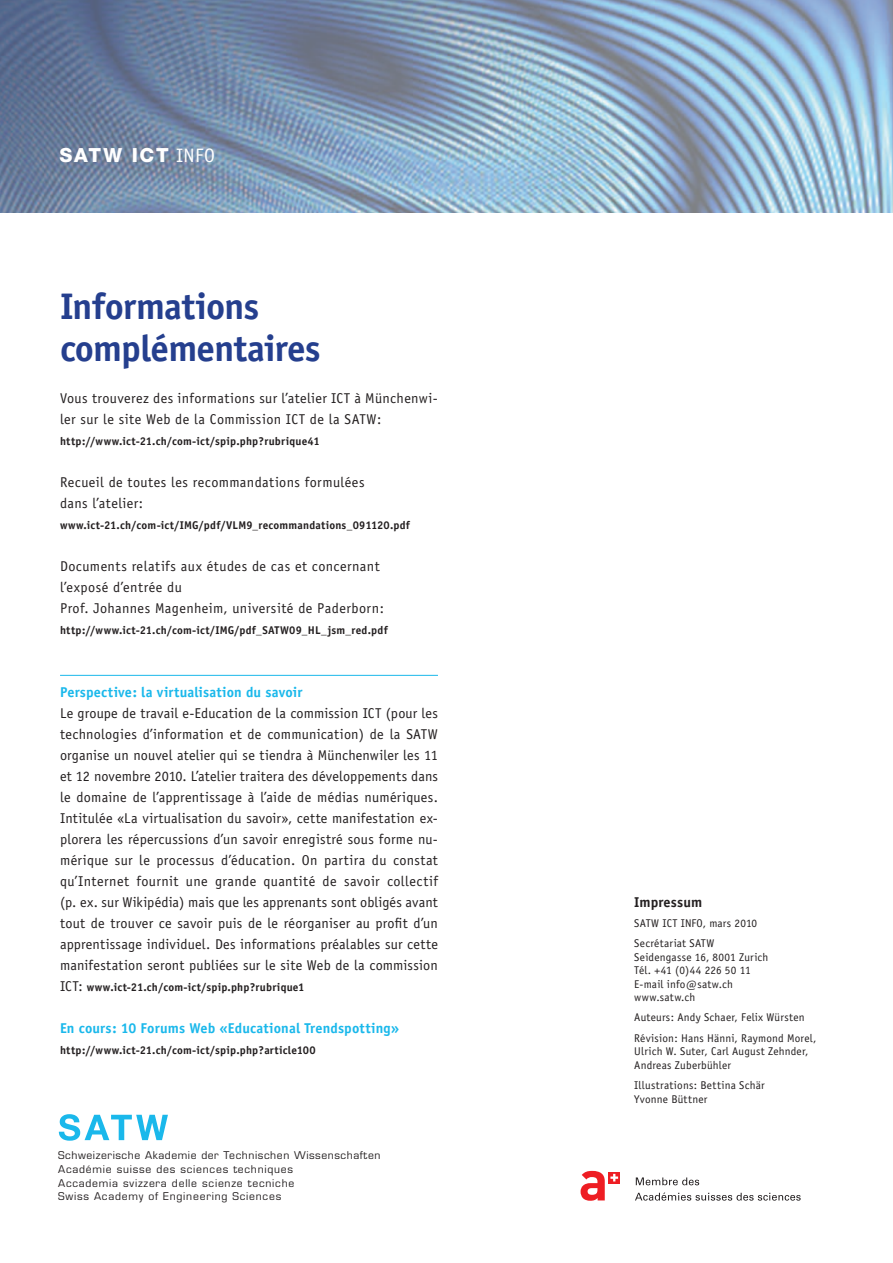
<style>
.page{position:relative;width:893px;height:1263px;background:#fff}
.page>*{position:absolute;margin:0;border:0;box-sizing:border-box;transform-origin:0 0}
.t1{font:700 37.05px/42px "Officina Sans";letter-spacing:-.02em;color:#253f8e}
.t2{font:800 19.5px "Helvetica Neue";letter-spacing:.09em;color:#fff}
.t3{font:14.25px/21px "Officina Sans";letter-spacing:.025em;color:#231f20}
.t4{font:700 14.25px "Officina Sans";letter-spacing:.01em;color:#1ab8eb}
.t5{font:700 14.25px "Officina Sans";letter-spacing:.01em;color:#231f20}
.t6{font:700 11.25px "Officina Sans";letter-spacing:.02em;color:#231f20}
.t7{font:11.25px/13.5px "Officina Sans";letter-spacing:.02em;color:#231f20}
.t8{font:10.35px/13.6px "Eurostile";letter-spacing:.075em;color:#231f20}
.s1{font-family:"Officina Sans";font-weight:400}
.s2{font-weight:400;font-size:14.25px}
</style>
<div class="page">
<img style="left:0;top:0;width:893px;height:213px">
<hr style="left:60px;top:675px;width:378px;height:1px;background:#1ab8eb">
<svg style="left:59px;top:1114px;width:109px;height:27px"></svg>
<svg style="left:618px;top:1172px;width:2px;height:11px"></svg>
<svg style="left:581px;top:1171px;width:37px;height:30px"></svg>
<svg style="left:636px;top:1177px;width:63px;height:8px"></svg>
<svg style="left:635px;top:1192px;width:166px;height:9px"></svg>
<h2 class="t2" style="left:60px;top:143px;width:157px">SATW ICT <span class="s1">INFO</span></h2>
<h1 class="t1" style="left:60px;top:285px;width:262px">Informations complémentaires</h1>
<p class="t3" style="left:60px;top:387px;width:379px">Vous trouverez des informations sur l’atelier ICT à Münchenwi&shy;ler sur le site Web de la Commission ICT de la SATW:</p>
<p class="t6" style="left:60px;top:434px;width:261px">http://www.ict-21.ch/com-ict/spip.php?rubrique41</p>
<p class="t3" style="left:60px;top:471px;width:306px">Recueil de toutes les recommandations formulées dans l’atelier:</p>
<p class="t6" style="left:60px;top:518px;width:351px">www.ict-21.ch/com-ict/IMG/pdf/VLM9_recommandations_091120.pdf</p>
<p class="t3" style="left:60px;top:555px;width:325px">Documents relatifs aux études de cas et concernant l’exposé d’entrée du<br>Prof. Johannes Magenheim, université de Paderborn:</p>
<p class="t6" style="left:60px;top:623px;width:329px">http://www.ict-21.ch/com-ict/IMG/pdf_SATW09_HL_jsm_red.pdf</p>
<p class="t4" style="left:60px;top:683px;width:244px">Perspective: la virtualisation du savoir</p>
<p class="t3" style="left:60px;top:702px;width:379px;text-align:justify">Le groupe de travail e-Education de la commission ICT (pour les technologies d’information et de communication) de la SATW organise un nouvel atelier qui se tiendra à Münchenwiler les 11 et 12 novembre 2010. L’atelier traitera des développements dans le domaine de l’apprentissage à l’aide de médias numériques.<br>Intitulée «La virtualisation du savoir», cette manifestation ex&shy;plorera les répercussions d’un savoir enregistré sous forme nu&shy;mérique sur le processus d’éducation. On partira du constat qu’Internet fournit une grande quantité de savoir collectif (p. ex. sur Wikipédia) mais que les apprenants sont obligés avant tout de trouver ce savoir puis de le réorganiser au profit d’un apprentissage individuel. Des informations préalables sur cette manifestation seront publiées sur le site Web de la commission</p>
<p class="t6" style="left:60px;top:980px;width:246px"><span class="s2">ICT:</span> www.ict-21.ch/com-ict/spip.php?rubrique1</p>
<p class="t4" style="left:60px;top:1019px;width:341px">En cours: 10 Forums Web «Educational Trendspotting»</p>
<p class="t6" style="left:60px;top:1043px;width:257px">http://www.ict-21.ch/com-ict/spip.php?article100</p>
<p class="t8" style="left:58px;top:1148px;width:324px">Schweizerische Akademie der Technischen Wissenschaften Académie suisse des sciences techniques<br>Accademia svizzera delle scienze tecniche<br>Swiss Academy of Engineering Sciences</p>
<p class="t5" style="left:634px;top:893px;width:69px">Impressum</p>
<p class="t7" style="left:634px;top:913px;width:124px;line-height:20.2px">SATW ICT INFO, mars 2010<br>Secrétariat SATW</p>
<p class="t7" style="left:634px;top:950px;width:136px">Seidengasse 16, 8001 Zurich<br>Tél. +41 (0)44 226 50 11<br>E-mail info@satw.ch www.satw.ch</p>
<p class="t7" style="left:634px;top:1007px;width:184px;line-height:20.2px">Auteurs: Andy Schaer, Felix Würsten<br>Révision: Hans Hänni, Raymond Morel,</p>
<p class="t7" style="left:634px;top:1045px;width:176px">Ulrich W. Suter, Carl August Zehnder,<br>Andreas Zuberbühler</p>
<p class="t7" style="left:634px;top:1078px;width:132px">Illustrations: Bettina Schär<br>Yvonne Büttner</p>
</div>
